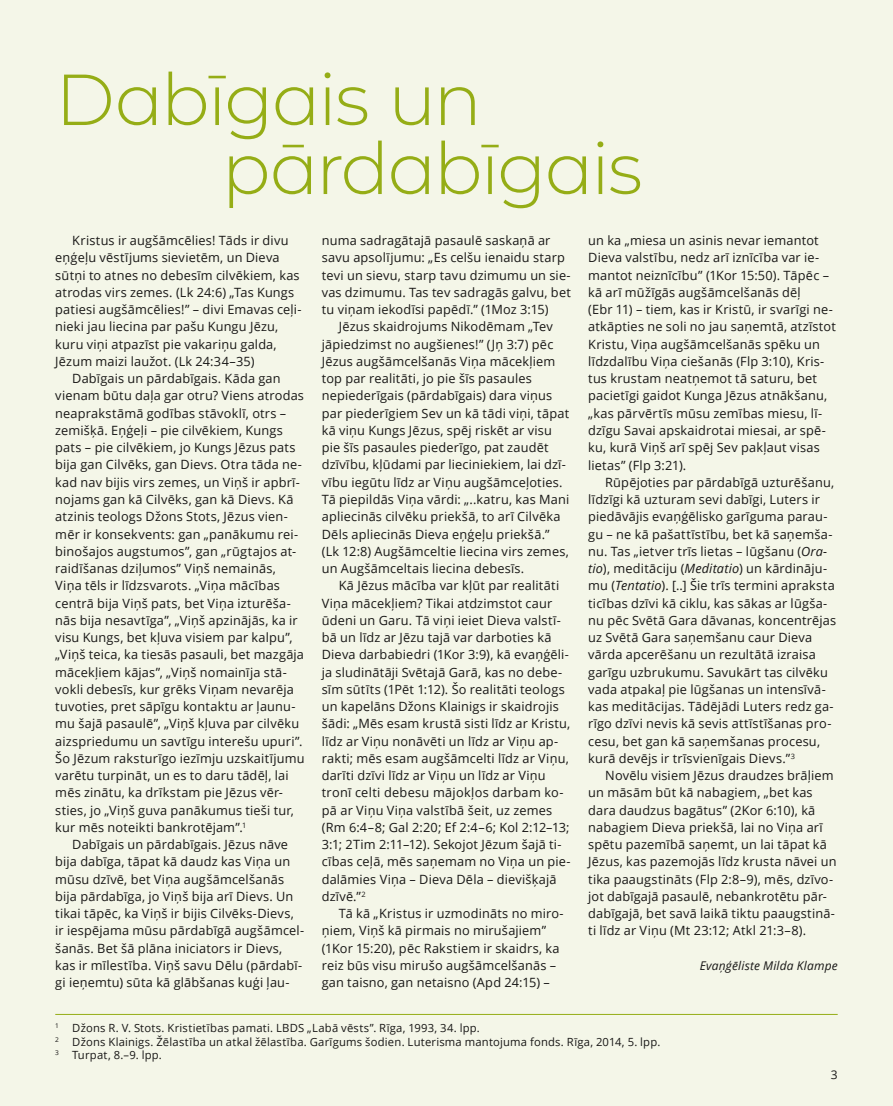
<style>
.page{position:relative;width:893px;height:1106px;background:#f4f6e8}
.page>*{position:absolute;margin:0;border:0;box-sizing:border-box;transform-origin:0 0}
.t1{font:300 72px/69px "Montserrat";letter-spacing:-.025em;color:#95ad16}
.t2{font:12.75px/17.2px "Open Sans";letter-spacing:.015em;color:#181716}
.t3{font:italic 12px "Open Sans";letter-spacing:.015em;color:#181716}
.t4{font:12px "Open Sans";color:#181716}
.t5{font:11.25px/13.5px "Open Sans";letter-spacing:.02em;color:#181716}
.s1{font-style:italic}
</style>
<div class="page">
<hr style="left:55px;top:1014px;width:783px;height:1px;background:#95ad16">
<h1 class="t1" style="left:222px;top:63px;width:422px;text-indent:-167px">Dabīgais un pārdabīgais</h1>
<p class="t2" style="left:72px;top:231px;width:218px">Kristus ir augšāmcēlies! Tāds ir divu</p>
<p class="t2" style="left:55px;top:249px;width:226px">eņģeļu vēstījums sievietēm, un Dieva</p>
<p class="t2" style="left:55px;top:266px;width:246px">sūtņi to atnes no debesīm cilvēkiem, kas</p>
<p class="t2" style="left:55px;top:283px;width:241px">atrodas virs zemes. (Lk 24:6) „Tas Kungs</p>
<p class="t2" style="left:55px;top:300px;width:248px">patiesi augšāmcēlies!” – divi Emavas ceļi-</p>
<p class="t2" style="left:55px;top:318px;width:225px">nieki jau liecina par pašu Kungu Jēzu,</p>
<p class="t2" style="left:55px;top:335px;width:223px">kuru viņi atpazīst pie vakariņu galda,</p>
<p class="t2" style="left:55px;top:352px;width:201px">Jēzum maizi laužot. (Lk 24:34–35)</p>
<p class="t2" style="left:72px;top:369px;width:210px">Dabīgais un pārdabīgais. Kāda gan</p>
<p class="t2" style="left:55px;top:387px;width:250px">vienam būtu daļa gar otru? Viens atrodas</p>
<p class="t2" style="left:55px;top:404px;width:233px">neaprakstāmā godības stāvoklī, otrs –</p>
<p class="t2" style="left:55px;top:421px;width:229px">zemišķā. Eņģeļi – pie cilvēkiem, Kungs</p>
<p class="t2" style="left:55px;top:438px;width:242px">pats – pie cilvēkiem, jo Kungs Jēzus pats</p>
<p class="t2" style="left:55px;top:456px;width:248px">bija gan Cilvēks, gan Dievs. Otra tāda ne-</p>
<p class="t2" style="left:55px;top:473px;width:246px">kad nav bijis virs zemes, un Viņš ir apbrī-</p>
<p class="t2" style="left:55px;top:490px;width:240px">nojams gan kā Cilvēks, gan kā Dievs. Kā</p>
<p class="t2" style="left:55px;top:507px;width:234px">atzinis teologs Džons Stots, Jēzus vien-</p>
<p class="t2" style="left:55px;top:525px;width:244px">mēr ir konsekvents: gan „panākumu rei-</p>
<p class="t2" style="left:55px;top:542px;width:242px">binošajos augstumos”, gan „rūgtajos at-</p>
<p class="t2" style="left:55px;top:559px;width:222px">raidīšanas dziļumos” Viņš nemainās,</p>
<p class="t2" style="left:55px;top:576px;width:226px">Viņa tēls ir līdzsvarots. „Viņa mācības</p>
<p class="t2" style="left:55px;top:594px;width:237px">centrā bija Viņš pats, bet Viņa izturēša-</p>
<p class="t2" style="left:55px;top:611px;width:244px">nās bija nesavtīga”, „Viņš apzinājās, ka ir</p>
<p class="t2" style="left:55px;top:628px;width:239px">visu Kungs, bet kļuva visiem par kalpu”,</p>
<p class="t2" style="left:55px;top:645px;width:250px">„Viņš teica, ka tiesās pasauli, bet mazgāja</p>
<p class="t2" style="left:55px;top:663px;width:233px">mācekļiem kājas”, „Viņš nomainīja stā-</p>
<p class="t2" style="left:55px;top:680px;width:240px">vokli debesīs, kur grēks Viņam nevarēja</p>
<p class="t2" style="left:55px;top:697px;width:242px">tuvoties, pret sāpīgu kontaktu ar ļaunu-</p>
<p class="t2" style="left:55px;top:714px;width:245px">mu šajā pasaulē”, „Viņš kļuva par cilvēku</p>
<p class="t2" style="left:55px;top:732px;width:249px">aizspriedumu un savtīgu interešu upuri”.</p>
<p class="t2" style="left:55px;top:749px;width:251px">Šo Jēzum raksturīgo iezīmju uzskaitījumu</p>
<p class="t2" style="left:55px;top:766px;width:235px">varētu turpināt, un es to daru tādēļ, lai</p>
<p class="t2" style="left:55px;top:783px;width:229px">mēs zinātu, ka drīkstam pie Jēzus vēr-</p>
<p class="t2" style="left:55px;top:801px;width:240px">sties, jo „Viņš guva panākumus tieši tur,</p>
<p class="t2" style="left:55px;top:818px;width:193px">kur mēs noteikti bankrotējam”.<sup>1</sup></p>
<p class="t2" style="left:72px;top:835px;width:217px">Dabīgais un pārdabīgais. Jēzus nāve</p>
<p class="t2" style="left:55px;top:852px;width:236px">bija dabīga, tāpat kā daudz kas Viņa un</p>
<p class="t2" style="left:55px;top:870px;width:230px">mūsu dzīvē, bet Viņa augšāmcelšanās</p>
<p class="t2" style="left:55px;top:887px;width:240px">bija pārdabīga, jo Viņš bija arī Dievs. Un</p>
<p class="t2" style="left:55px;top:904px;width:240px">tikai tāpēc, ka Viņš ir bijis Cilvēks-Dievs,</p>
<p class="t2" style="left:55px;top:921px;width:251px">ir iespējama mūsu pārdabīgā augšāmcel-</p>
<p class="t2" style="left:55px;top:939px;width:229px">šanās. Bet šā plāna iniciators ir Dievs,</p>
<p class="t2" style="left:55px;top:956px;width:248px">kas ir mīlestība. Viņš savu Dēlu (pārdabī-</p>
<p class="t2" style="left:55px;top:973px;width:236px">gi ieņemtu) sūta kā glābšanas kuģi ļau-</p>
<p class="t5" style="left:55px;top:1021px;width:607px"><sup>1</sup> Džons R. V. Stots. Kristietības pamati. LBDS „Labā vēsts”. Rīga, 1993, 34. lpp.<br><sup>2</sup> Džons Klainigs. Žēlastība un atkal žēlastība. Garīgums šodien. Luterisma mantojuma fonds. Rīga, 2014, 5. lpp.<br><sup>3</sup> Turpat, 8.–9. lpp.</p>
<p class="t2" style="left:322px;top:231px;width:251px">numa sadragātajā pasaulē saskaņā ar savu apsolījumu: „Es celšu ienaidu starp tevi un sievu, starp tavu dzimumu un sie&shy;vas dzimumu. Tas tev sadragās galvu, bet tu viņam iekodīsi papēdī.” (1Moz 3:15)</p>
<p class="t2" style="left:322px;top:318px;width:249px;text-indent:17px">Jēzus skaidrojums Nikodēmam „Tev jāpiedzimst no augšienes!” (Jņ 3:7) pēc Jēzus augšāmcelšanās Viņa mācekļiem top par realitāti, jo pie šīs pasaules nepiederīgais (pārdabīgais) dara viņus par piederīgiem Sev un kā tādi viņi, tāpat kā viņu Kungs Jēzus, spēj riskēt ar visu pie šīs pasaules piederīgo, pat zaudēt dzīvību, kļūdami par lieciniekiem, lai dzī&shy;vību iegūtu līdz ar Viņu augšāmceļoties.<br>Tā piepildās Viņa vārdi: „..katru, kas Mani apliecinās cilvēku priekšā, to arī Cilvēka Dēls apliecinās Dieva eņģeļu priekšā.” (Lk 12:8) Augšāmceltie liecina virs zemes, un Augšāmceltais liecina debesīs.</p>
<p class="t2" style="left:322px;top:576px;width:250px;text-indent:17px">Kā Jēzus mācība var kļūt par realitāti Viņa mācekļiem? Tikai atdzimstot caur ūdeni un Garu. Tā viņi ieiet Dieva valstī&shy;bā un līdz ar Jēzu tajā var darboties kā Dieva darbabiedri (1Kor 3:9), kā evaņģēli&shy;ja sludinātāji Svētajā Garā, kas no debe&shy;sīm sūtīts (1Pēt 1:12). Šo realitāti teologs un kapelāns Džons Klainigs ir skaidrojis šādi: „Mēs esam krustā sisti līdz ar Kristu, līdz ar Viņu nonāvēti un līdz ar Viņu ap&shy;rakti; mēs esam augšāmcelti līdz ar Viņu, darīti dzīvi līdz ar Viņu un līdz ar Viņu tronī celti debesu mājokļos darbam ko&shy;pā ar Viņu Viņa valstībā šeit, uz zemes (Rm 6:4–8; Gal 2:20; Ef 2:4–6; Kol 2:12–13; 3:1; 2Tim 2:11–12). Sekojot Jēzum šajā ti&shy;cības ceļā, mēs saņemam no Viņa un pie&shy;dalāmies Viņa – Dieva Dēla – dievišķajā dzīvē.”<sup>2</sup></p>
<p class="t2" style="left:322px;top:904px;width:243px;text-indent:17px">Tā kā „Kristus ir uzmodināts no miro&shy;ņiem, Viņš kā pirmais no mirušajiem” (1Kor 15:20), pēc Rakstiem ir skaidrs, ka reiz būs visu mirušo augšāmcelšanās – gan taisno, gan netaisno (Apd 24:15) –</p>
<p class="t2" style="left:588px;top:231px;width:249px">un ka „miesa un asinis nevar iemantot Dieva valstību, nedz arī iznīcība var ie&shy;mantot neiznīcību” (1Kor 15:50). Tāpēc – kā arī mūžīgās augšāmcelšanās dēļ<br>(Ebr 11) – tiem, kas ir Kristū, ir svarīgi ne&shy;atkāpties ne soli no jau saņemtā, atzīstot Kristu, Viņa augšāmcelšanās spēku un līdzdalību Viņa ciešanās (Flp 3:10), Kris&shy;tus krustam neatņemot tā saturu, bet pacietīgi gaidot Kunga Jēzus atnākšanu, „kas pārvērtīs mūsu zemības miesu, lī&shy;dzīgu Savai apskaidrotai miesai, ar spē&shy;ku, kurā Viņš arī spēj Sev pakļaut visas lietas” (Flp 3:21).</p>
<p class="t2" style="left:588px;top:473px;width:250px;text-indent:17px">Rūpējoties par pārdabīgā uzturēšanu, līdzīgi kā uzturam sevi dabīgi, Luters ir piedāvājis evaņģēlisko garīguma parau&shy;gu – ne kā pašattīstību, bet kā saņemša&shy;nu. Tas „ietver trīs lietas – lūgšanu (<span class="s1">Ora&shy;tio</span>), meditāciju (<span class="s1">Meditatio</span>) un kārdināju&shy;mu (<span class="s1">Tentatio</span>). [..] Šie trīs termini apraksta ticības dzīvi kā ciklu, kas sākas ar lūgša&shy;nu pēc Svētā Gara dāvanas, koncentrējas uz Svētā Gara saņemšanu caur Dieva vārda apcerēšanu un rezultātā izraisa garīgu uzbrukumu. Savukārt tas cilvēku vada atpakaļ pie lūgšanas un intensīvā&shy;kas meditācijas. Tādējādi Luters redz ga&shy;rīgo dzīvi nevis kā sevis attīstīšanas pro&shy;cesu, bet gan kā saņemšanas procesu, kurā devējs ir trīsvienīgais Dievs.”<sup>3</sup></p>
<p class="t2" style="left:588px;top:766px;width:250px;text-indent:17px">Novēlu visiem Jēzus draudzes brāļiem un māsām būt kā nabagiem, „bet kas dara daudzus bagātus” (2Kor 6:10), kā nabagiem Dieva priekšā, lai no Viņa arī spētu pazemībā saņemt, un lai tāpat kā Jēzus, kas pazemojās līdz krusta nāvei un tika paaugstināts (Flp 2:8–9), mēs, dzīvo&shy;jot dabīgajā pasaulē, nebankrotētu pār&shy;dabīgajā, bet savā laikā tiktu paaugstinā&shy;ti līdz ar Viņu (Mt 23:12; Atkl 21:3–8).</p>
<p class="t3" style="left:700px;top:957px;width:139px">Evaņģēliste Milda Klampe</p>
<p class="t4" style="left:831px;top:1066px;width:8px">3</p>
</div>
